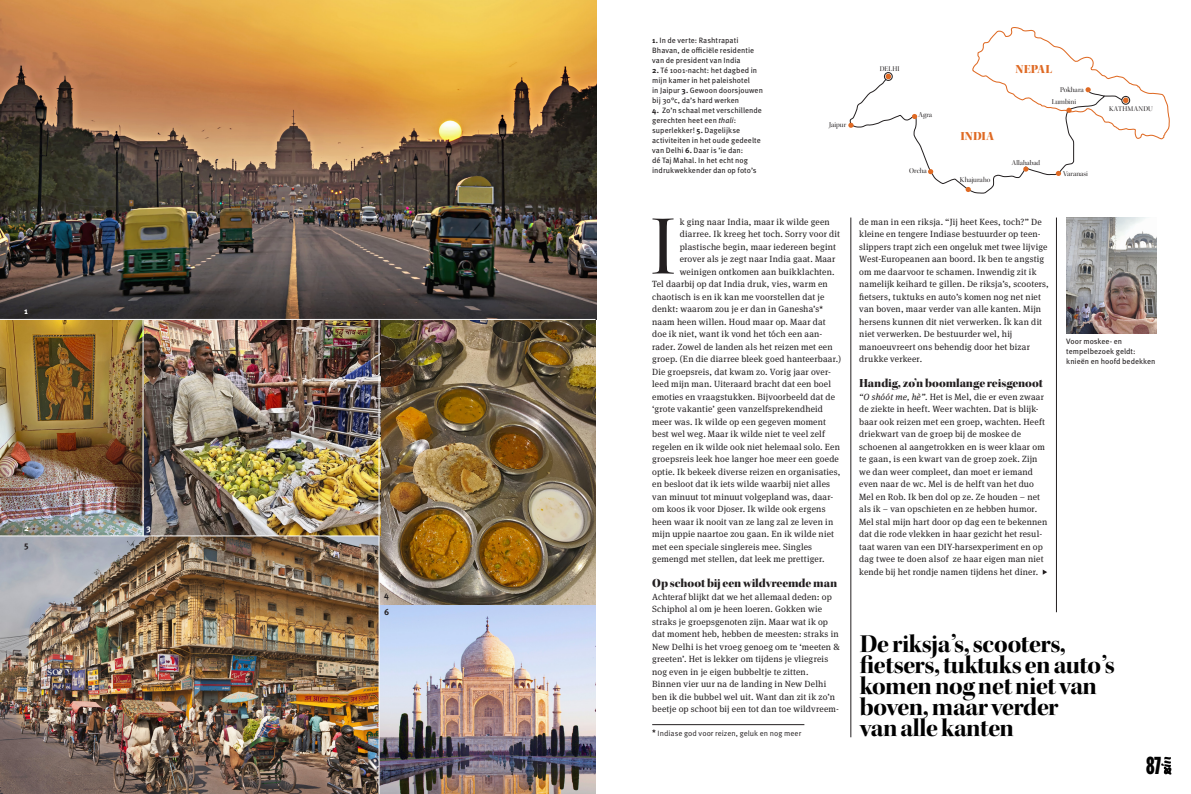
<style>
.page{position:relative;width:1191px;height:794px;background:#fff}
.page>*{position:absolute;margin:0;border:0;box-sizing:border-box;transform-origin:0 0}
._04_Platte_Tekst{font:85.3px "Kepler Std Disp";color:#231f20}
._06_Streamer_Kepler{font:26px/21px "Kepler Std Bold Disp";letter-spacing:-.015em;color:#010101}
.t1{font:900 24px "Alternate Gothic Comp ATF";color:#010101}
._05_Tussenkop{font:12.5px "Kepler Std Black Disp";letter-spacing:-.005em;color:#231f20}
._08_Credit_verticaal{font:12.5px "Kepler Std Black Disp";letter-spacing:.015em;color:#df6a24}
._04_Platte_Tekst-2{font:9px/12.5px "Meta Serif OT";letter-spacing:.02em;color:#231f20}
._06_Bijschrift{font:700 8.8px "Meta OT";color:#fff}
._06_Bijschrift-2{font:700 8.8px "Meta OT";color:#231f20}
._06_Bijschrift-3{font:7.8px/10px "Meta OT";color:#231f20}
._06_Bijschrift-4{font:7.8px "Meta OT";letter-spacing:.005em;color:#231f20}
._08_Credit_verticaal-2{font:7.5px "Kepler Std Disp";letter-spacing:-.005em;color:#231f20}
._08_Credit_verticaal-3{font:7.3px "Kepler Std Disp";letter-spacing:.015em;color:#231f20}
._08_Credit_verticaal-4{font:7.3px "Kepler Std Disp";letter-spacing:.035em;color:#231f20}
.s1{font-weight:700}
.s2{font-style:italic}
</style>
<div class="page">
<img style="left:0;top:0;width:596px;height:319px">
<img style="left:0;top:320px;width:378px;height:474px">
<img style="left:379px;top:604px;width:216px;height:190px">
<img style="left:379px;top:320px;width:216px;height:284px">
<img style="left:1066px;top:217px;width:91px;height:116px">
<hr style="left:850px;top:217px;width:1px;height:520px;background:#231f20">
<hr style="left:1056px;top:217px;width:1px;height:395px;background:#231f20">
<img style="left:0;top:320px;width:143px;height:215px">
<svg style="left:1042px;top:569px;width:5px;height:5px"></svg>
<hr style="left:652px;top:724px;width:152px;height:1px;background:#231f20">
<svg style="left:848px;top:27px;width:322px;height:166px"></svg>
<svg style="left:1161px;top:756px;width:10px;height:18px"></svg>
<hr style="left:143px;top:319px;width:1px;height:217px;background:#fff">
<hr style="left:0;top:535px;width:378px;height:1px;background:#fff">
<p class="_06_Bijschrift" style="left:24px;top:305px;width:5px">1</p>
<p class="_06_Bijschrift" style="left:24px;top:522px;width:6px">2</p>
<p class="_06_Bijschrift-2" style="left:24px;top:539px;width:6px">5</p>
<p class="_06_Bijschrift" style="left:146px;top:522px;width:6px">3</p>
<p class="_06_Bijschrift-2" style="left:384px;top:589px;width:6px">4</p>
<p class="_06_Bijschrift-2" style="left:384px;top:606px;width:7px">6</p>
<p class="_06_Bijschrift-3" style="left:652px;top:35px;width:103px"><span class="s1">1.</span> In de verte: Rashtrapati<br>Bhavan, de officiële residentie van de president van India</p>
<p class="_06_Bijschrift-3" style="left:652px;top:65px;width:112px"><span class="s1">2.</span> Té 1001-nacht: het dagbed in mijn kamer in het paleishotel<br>in Jaipur <span class="s1">3.</span> Gewoon doorsjouwen bij 30°c, da’s hard werken</p>
<p class="_06_Bijschrift-3" style="left:652px;top:105px;width:111px"><span class="s1">4.</span> Zo’n schaal met verschillende gerechten heet een <span class="s2">thali</span>: superlekker! <span class="s1">5.</span> Dagelijkse activiteiten in het oude gedeelte van Delhi <span class="s1">6.</span> Daar is ’ie dan:<br>dé Taj Mahal. In het echt nog indrukwekkender dan op foto’s</p>
<p class="_08_Credit_verticaal-2" style="left:829px;top:120px;width:18px">Jaipur</p>
<p class="_08_Credit_verticaal-3" style="left:880px;top:64px;width:21px">DELHI</p>
<p class="_08_Credit_verticaal-2" style="left:918px;top:110px;width:15px">Agra</p>
<p class="_08_Credit_verticaal-2" style="left:909px;top:167px;width:19px">Orcha</p>
<p class="_08_Credit_verticaal" style="left:960px;top:129px;width:35px">INDIA</p>
<p class="_08_Credit_verticaal-2" style="left:960px;top:175px;width:32px">Khajuraho</p>
<p class="_08_Credit_verticaal" style="left:1015px;top:62px;width:38px">NEPAL</p>
<p class="_08_Credit_verticaal-2" style="left:1060px;top:85px;width:25px">Pokhara</p>
<p class="_08_Credit_verticaal-2" style="left:1051px;top:98px;width:26px">Lumbini</p>
<p class="_08_Credit_verticaal-3" style="left:1011px;top:159px;width:30px">Allahabad</p>
<p class="_08_Credit_verticaal-2" style="left:1063px;top:169px;width:26px">Varanasi</p>
<p class="_08_Credit_verticaal-4" style="left:1109px;top:105px;width:45px">KATHMANDU</p>
<p class="_04_Platte_Tekst-2" style="left:680px;top:215px;width:152px">k ging naar India, maar ik wilde geen</p>
<p class="_04_Platte_Tekst-2" style="left:680px;top:228px;width:162px">diarree. Ik kreeg het toch. Sorry voor dit</p>
<p class="_04_Platte_Tekst-2" style="left:680px;top:240px;width:158px">plastische begin, maar iedereen begint</p>
<p class="_04_Platte_Tekst-2" style="left:680px;top:253px;width:157px">erover als je zegt naar India gaat. Maar</p>
<p class="_04_Platte_Tekst-2" style="left:680px;top:265px;width:156px">weinigen ontkomen aan buikklachten.</p>
<p class="_04_Platte_Tekst-2" style="left:652px;top:278px;width:177px">Tel daarbij op dat India druk, vies, warm en</p>
<p class="_04_Platte_Tekst-2" style="left:652px;top:290px;width:174px">chaotisch is en ik kan me voorstellen dat je</p>
<p class="_04_Platte_Tekst-2" style="left:652px;top:303px;width:173px">denkt: waarom zou je er dan in Ganesha’s*</p>
<p class="_04_Platte_Tekst-2" style="left:652px;top:315px;width:175px">naam heen willen. Houd maar op. Maar dat</p>
<p class="_04_Platte_Tekst-2" style="left:652px;top:328px;width:171px">doe ik niet, want ik vond het tóch een aan-</p>
<p class="_04_Platte_Tekst-2" style="left:652px;top:340px;width:182px">rader. Zowel de landen als het reizen met een</p>
<p class="_04_Platte_Tekst-2" style="left:652px;top:353px;width:190px">groep. (En die diarree bleek goed hanteerbaar.)</p>
<p class="_04_Platte_Tekst-2" style="left:652px;top:365px;width:190px">Die groepsreis, dat kwam zo. Vorig jaar over&shy;leed mijn man. Uiteraard bracht dat een boel emoties en vraagstukken. Bijvoorbeeld dat de ‘grote vakantie’ geen vanzelfsprekendheid meer was. Ik wilde op een gegeven moment best wel weg. Maar ik wilde niet te veel zelf regelen en ik wilde ook niet helemaal solo. Een groepsreis leek hoe langer hoe meer een goede optie. Ik bekeek diverse reizen en organisaties, en besloot dat ik iets wilde waarbij niet alles van minuut tot minuut volgepland was, daar&shy;om koos ik voor Djoser. Ik wilde ook ergens heen waar ik nooit van ze lang zal ze leven in mijn uppie naartoe zou gaan. En ik wilde niet met een speciale singlereis mee. Singles gemengd met stellen, dat leek me prettiger.</p>
<p class="_05_Tussenkop" style="left:652px;top:576px;width:186px">Op schoot bij een wildvreemde man</p>
<p class="_04_Platte_Tekst-2" style="left:652px;top:590px;width:189px">Achteraf blijkt dat we het allemaal deden: op Schiphol al om je heen loeren. Gokken wie straks je groepsgenoten zijn. Maar wat ik op dat moment heb, hebben de meesten: straks in New Delhi is het vroeg genoeg om te ‘meeten &amp; greeten’. Het is lekker om tijdens je vliegreis nog even in je eigen bubbeltje te zitten.<br>Binnen vier uur na de landing in New Delhi ben ik die bubbel wel uit. Want dan zit ik zo’n beetje op schoot bij een tot dan toe wildvreem-</p>
<p class="_04_Platte_Tekst-2" style="left:859px;top:215px;width:191px">de man in een riksja. “Jij heet Kees, toch?” De kleine en tengere Indiase bestuurder op teen&shy;slippers trapt zich een ongeluk met twee lijvige West-Europeanen aan boord. Ik ben te angstig om me daarvoor te schamen. Inwendig zit ik namelijk keihard te gillen. De riksja’s, scooters, fietsers, tuktuks en auto’s komen nog net niet van boven, maar verder van alle kanten. Mijn hersens kunnen dit niet verwerken. Ík kan dit niet verwerken. De bestuurder wel, hij manoeuvreert ons behendig door het bizar drukke verkeer.</p>
<p class="_05_Tussenkop" style="left:859px;top:376px;width:185px">Handig, zo’n boomlange reisgenoot</p>
<p class="_04_Platte_Tekst-2" style="left:859px;top:390px;width:190px"><span class="s2">“O shóót me, hè”</span>. Het is Mel, die er even zwaar de ziekte in heeft. Weer wachten. Dat is blijk&shy;baar ook reizen met een groep, wachten. Heeft driekwart van de groep bij de moskee de schoenen al aangetrokken en is weer klaar om te gaan, is een kwart van de groep zoek. Zijn we dan weer compleet, dan moet er iemand even naar de wc. Mel is de helft van het duo Mel en Rob. Ik ben dol op ze. Ze houden – net als ik – van opschieten en ze hebben humor.<br>Mel stal mijn hart door op dag een te bekennen dat die rode vlekken in haar gezicht het resul&shy;taat waren van een DIY-harsexperiment en op dag twee te doen alsof ze haar eigen man niet kende bij het rondje namen tijdens het diner.</p>
<p class="_04_Platte_Tekst" style="left:651px;top:199px;width:26px">I</p>
<p class="_06_Bijschrift-3" style="left:1066px;top:336px;width:91px">Voor moskee- en tempelbezoek geldt: knieën en hoofd bedekken</p>
<p class="_06_Streamer_Kepler" style="left:859px;top:633px;width:257px">De riksja ’s, scooters, fietsers, tuktuks en auto ’s komen nog net niet van boven, maar verder</p>
<p class="_06_Bijschrift-4" style="left:652px;top:728px;width:150px"><span class="s1">*</span> Indiase god voor reizen, geluk en nog meer</p>
<p class="_06_Streamer_Kepler" style="left:859px;top:717px;width:156px">van alle kanten</p>
<h3 class="t1" style="left:1146px;top:750px;width:17px">87</h3>
</div>
